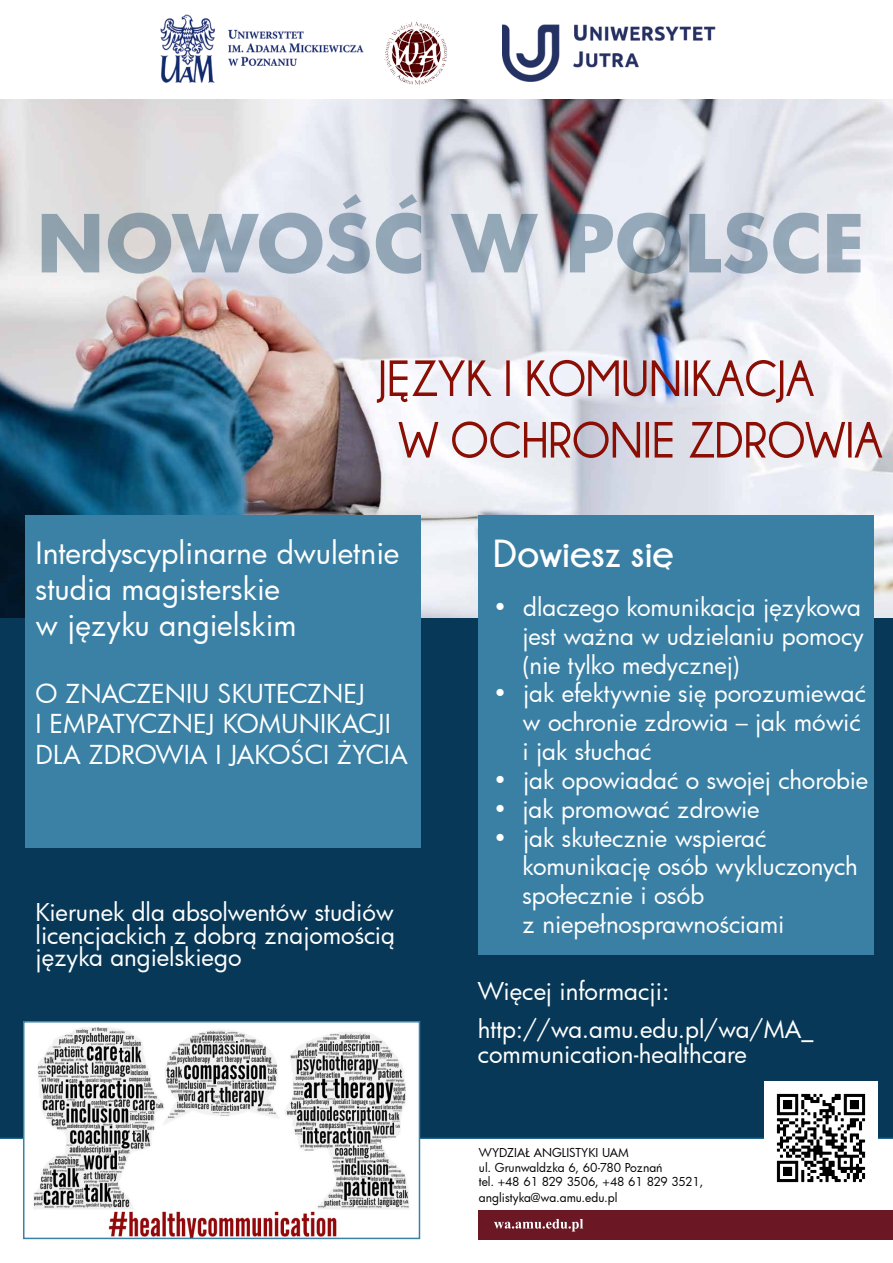
<style>
.page{position:relative;width:893px;height:1263px;background:#fff}
.page>*{position:absolute;margin:0;border:0;box-sizing:border-box;transform-origin:0 0}
.t1{font:700 39px "Champagne&Limousines";color:#fff}
.t2{font:30px/36px "Futura";color:#fff}
.t3{font:25.5px/30.6px "Futura";color:#fff}
.t4{font:24px/28.8px "Futura";color:#fff}
.t5{font:12px/14.4px "Futura";letter-spacing:-.025em;color:#000}
.t6{font:12px "Futura";letter-spacing:-.005em;color:#000}
</style>
<div class="page">
<div style="left:0;top:618px;width:893px;height:520px;background:#073857"></div>
<img style="left:503px;top:24px;width:213px;height:58px">
<img style="left:384px;top:22px;width:64px;height:63px">
<img style="left:160px;top:14px;width:204px;height:69px">
<img style="left:0;top:100px;width:893px;height:518px">
<div style="left:26px;top:516px;width:395px;height:332px;background:#3a81a5"></div>
<div style="left:478px;top:516px;width:395px;height:439px;background:#3a80a5"></div>
<svg style="left:42px;top:194px;width:818px;height:80px;background:#bbc3cd"></svg>
<div style="left:478px;top:1211px;width:415px;height:29px;background:#6b1724"></div>
<svg style="left:494px;top:1219px;width:89px;height:12px"></svg>
<svg style="left:398px;top:421px;width:484px;height:37px;background:#ceaeb1"></svg>
<svg style="left:377px;top:360px;width:437px;height:43px"></svg>
<img style="left:26px;top:1024px;width:391px;height:212px">
<div style="left:23px;top:1021px;width:397px;height:218px;border:2px solid #3a81a5"></div>
<img style="left:765px;top:1082px;width:112px;height:101px">
<p class="t2" style="left:36px;top:534px;width:365px">Interdyscyplinarne dwuletnie studia magisterskie<br>w języku angielskim</p>
<p class="t3" style="left:36px;top:677px;width:374px">O znaczeniu skutecznej<br>i empatycznej komuni kacji dla zdrowia i jakości życia</p>
<p class="t4" style="left:36px;top:900px;width:361px;line-height:22.5px;text-align:justify">Kierunek dla absolwentów studiów licencjackich z dobrą znajomością języka angielskiego</p>
<h1 class="t1" style="left:493px;top:532px;width:182px">Dowiesz się</h1>
<p class="t4" style="left:522px;top:592px;width:343px;text-indent:-29px">• dlaczego komunikacja językowa jest ważna w udzielaniu pomocy (nie tylko medycznej)</p>
<p class="t4" style="left:522px;top:679px;width:345px;text-indent:-29px">• jak efektywnie się porozumiewać w ochronie zdrowia – jak mówić i jak słuchać</p>
<p class="t4" style="left:493px;top:765px;width:376px">• jak opowiadać o swojej chorobie</p>
<p class="t4" style="left:493px;top:794px;width:268px">• jak promować zdrowie</p>
<p class="t4" style="left:522px;top:823px;width:337px;text-indent:-29px">• jak skutecznie wspierać komunikację osób wykluczonych społecznie i osób<br>z niepełnosprawnościami</p>
<p class="t4" style="left:478px;top:972px;width:337px;line-height:37.5px">Więcej informacji: http://wa.amu.edu.pl/wa/MA_</p>
<p class="t4" style="left:478px;top:1039px;width:270px">communication-healthcare</p>
<p class="t6" style="left:479px;top:1145px;width:9px">WYDZIA</p>
<p class="t6" style="left:526px;top:1145px;width:63px">Ł ANGLISTYKI</p>
<p class="t5" style="left:479px;top:1145px;width:226px;text-indent:123px">UAM<br>ul. Grunwaldzka 6, 60-780 Poznań<br>tel. +48 61 829 3506, +48 61 829 3521,</p>
<p class="t6" style="left:479px;top:1190px;width:140px">anglistyka@wa.amu.edu.pl</p>
</div>
